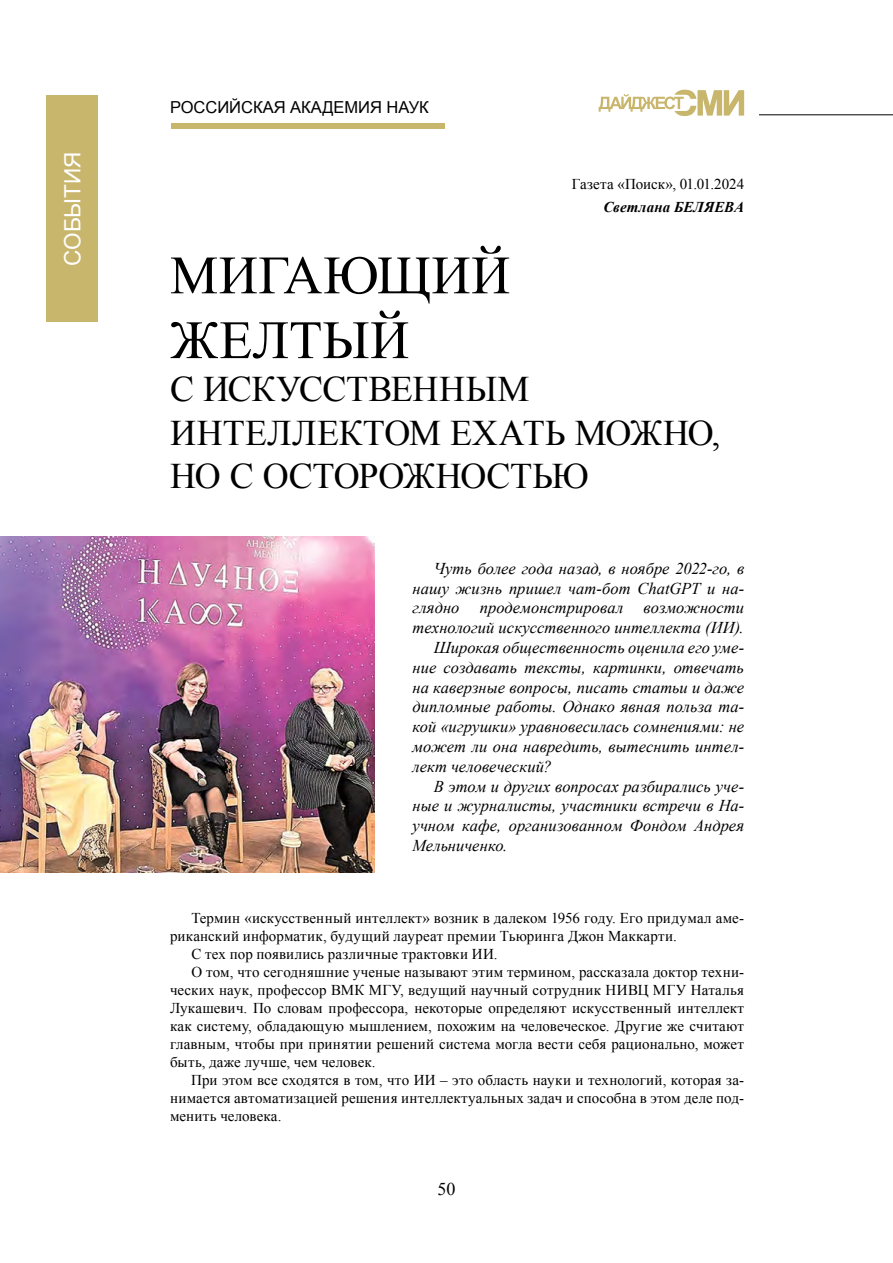
<style>
.page{position:relative;width:893px;height:1263px;background:#fff}
.page>*{position:absolute;margin:0;border:0;box-sizing:border-box;transform-origin:0 0}
.t1{font:54px/64.8px "Times New Roman";letter-spacing:.01em;color:#000}
.t2{font:36px/43.2px "Times New Roman";letter-spacing:-.01em;color:#000}
.t3{font:22.5px "Arial";color:#fff}
.t4{font:18px "Times New Roman";color:#000}
.t5{font:italic 16.5px "Times New Roman";letter-spacing:.005em;color:#000}
.t6{font:16.5px "Arial";color:#000}
.t7{font:15px "Times New Roman";letter-spacing:.01em;color:#000}
.t8{font:italic 700 15px "Times New Roman";letter-spacing:.005em;color:#000}
</style>
<div class="page">
<img style="left:0;top:537px;width:374px;height:336px">
<hr style="left:759px;top:114px;width:134px;height:1px;background:#000">
<div style="left:171px;top:123px;width:274px;height:6px;background:#c9b66d"></div>
<svg style="left:599px;top:90px;width:145px;height:26px"></svg>
<div style="left:47px;top:95px;width:51px;height:227px;background:#c9b66d"></div>
<h3 class="t3" style="left:58px;top:266px;width:116px;rotate:-90deg">СОБЫТИЯ</h3>
<p class="t6" style="left:170px;top:96px;width:260px">РОССИЙСКАЯ АКАДЕМИЯ НАУК</p>
<p class="t7" style="left:572px;top:174px;width:174px">Газета «Поиск», 01.01.2024</p>
<p class="t8" style="left:603px;top:196px;width:142px">Светлана БЕЛЯЕВА</p>
<h1 class="t1" style="left:170px;top:242px;width:342px">МИГАЮЩИЙ<br>ЖЕЛТЫЙ</h1>
<h2 class="t2" style="left:170px;top:367px;width:552px">С ИСКУССТВЕННЫМ<br>ИНТЕЛЛЕКТОМ ЕХАТЬ МОЖНО,<br>НО С ОСТОРОЖНОСТЬЮ</h2>
<p class="t5" style="left:434px;top:557px;width:312px">Чуть более года назад, в ноябре 2022-го, в</p>
<p class="t5" style="left:412px;top:577px;width:333px">нашу жизнь пришел чат-бот ChatGPT и на-</p>
<p class="t5" style="left:412px;top:597px;width:333px">глядно продемонстрировал возможности</p>
<p class="t5" style="left:412px;top:616px;width:333px">технологий искусственного интеллекта (ИИ).</p>
<p class="t5" style="left:434px;top:636px;width:312px">Широкая общественность оценила его уме-</p>
<p class="t5" style="left:412px;top:656px;width:333px">ние создавать тексты, картинки, отвечать</p>
<p class="t5" style="left:412px;top:676px;width:333px">на каверзные вопросы, писать статьи и даже</p>
<p class="t5" style="left:412px;top:696px;width:333px">дипломные работы. Однако явная польза та-</p>
<p class="t5" style="left:412px;top:715px;width:333px">кой «игрушки» уравновесилась сомнениями: не</p>
<p class="t5" style="left:412px;top:735px;width:333px">может ли она навредить, вытеснить интел-</p>
<p class="t5" style="left:412px;top:755px;width:141px">лект человеческий?</p>
<p class="t5" style="left:434px;top:775px;width:312px">В этом и других вопросах разбирались уче-</p>
<p class="t5" style="left:412px;top:795px;width:333px">ные и журналисты, участники встречи в На-</p>
<p class="t5" style="left:412px;top:814px;width:333px">учном кафе, организованном Фондом Андрея</p>
<p class="t5" style="left:412px;top:834px;width:96px">Мельниченко.</p>
<p class="t7" style="left:191px;top:907px;width:554px">Термин «искусственный интеллект» возник в далеком 1956 году. Его придумал аме-</p>
<p class="t7" style="left:170px;top:925px;width:508px">риканский информатик, будущий лауреат премии Тьюринга Джон Маккарти.</p>
<p class="t7" style="left:191px;top:943px;width:308px">С тех пор появились различные трактовки ИИ.</p>
<p class="t7" style="left:191px;top:961px;width:554px">О том, что сегодняшние ученые называют этим термином, рассказала доктор техни-</p>
<p class="t7" style="left:170px;top:979px;width:576px">ческих наук, профессор ВМК МГУ, ведущий научный сотрудник НИВЦ МГУ Наталья</p>
<p class="t7" style="left:170px;top:997px;width:576px">Лукашевич. По словам профессора, некоторые определяют искусственный интеллект</p>
<p class="t7" style="left:170px;top:1015px;width:576px">как систему, обладающую мышлением, похожим на человеческое. Другие же считают</p>
<p class="t7" style="left:170px;top:1033px;width:576px">главным, чтобы при принятии решений система могла вести себя рационально, может</p>
<p class="t7" style="left:170px;top:1051px;width:207px">быть, даже лучше, чем человек.</p>
<p class="t7" style="left:191px;top:1069px;width:554px">При этом все сходятся в том, что ИИ ‒ это область науки и технологий, которая за-</p>
<p class="t7" style="left:170px;top:1087px;width:576px">нимается автоматизацией решения интеллектуальных задач и способна в этом деле под-</p>
<p class="t7" style="left:170px;top:1105px;width:113px">менить человека.</p>
<p class="t4" style="left:437px;top:1176px;width:19px">50</p>
</div>
